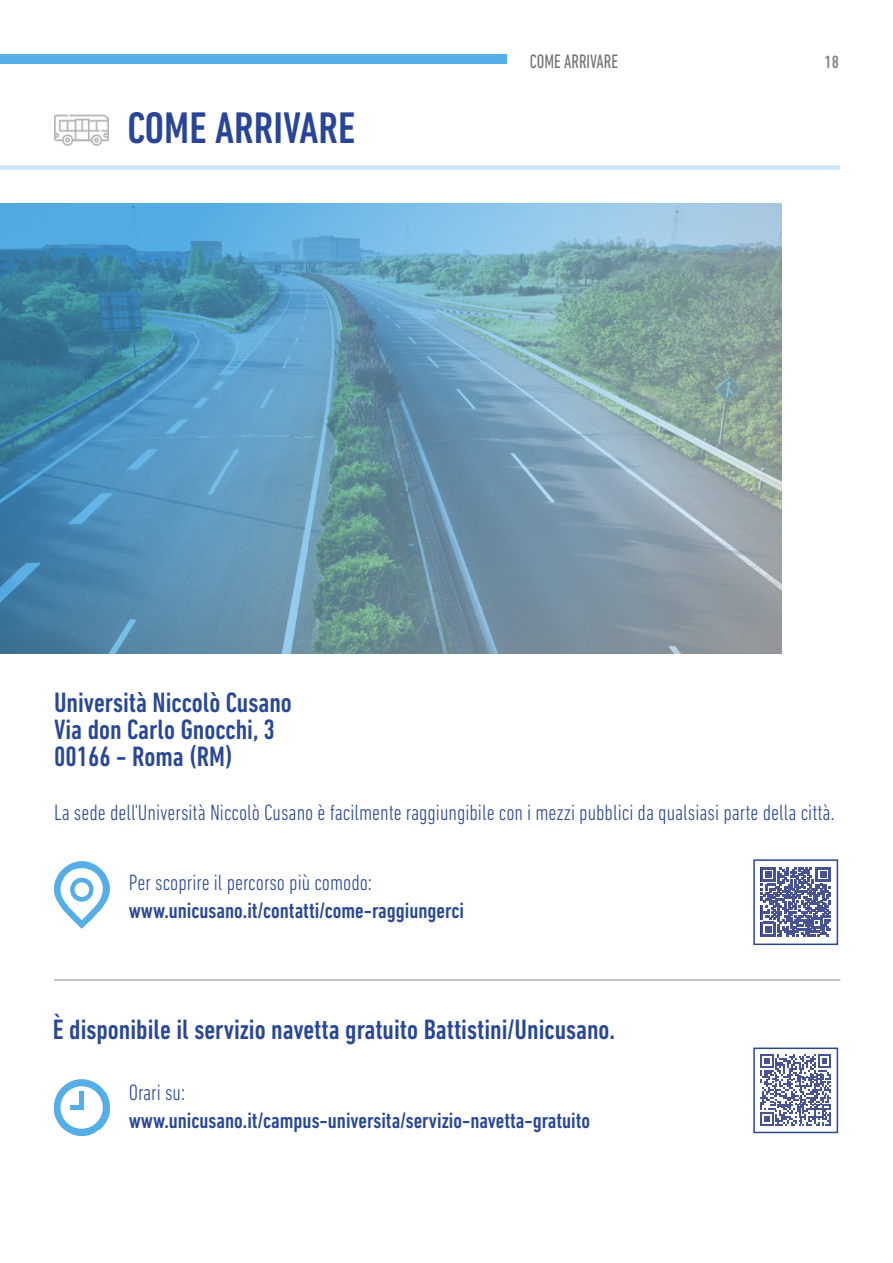
<style>
.page{position:relative;width:893px;height:1263px;background:#fff}
.page>*{position:absolute;margin:0;border:0;box-sizing:border-box;transform-origin:0 0}
.t1{font:500 condensed 45px "DIN Next LT Pro";color:#294597}
.t2{font:500 condensed 28.5px/27px "DIN Next LT Pro";color:#284797}
.t3{font:300 condensed 22.5px "DIN Next LT Pro";color:#284797}
.t4{font:500 condensed 22.5px "DIN Next LT Pro";color:#284797}
.t5{font:condensed 19.8px "DIN Next LT Pro";color:#737373;scale:.91 1}
.t6{font:500 condensed 18px "DIN Next LT Pro";color:#878787}
</style>
<div class="page">
<div style="left:753px;top:859px;width:85px;height:86px;border:2px solid #284797"></div>
<div style="left:753px;top:1047px;width:85px;height:86px;border:2px solid #284797"></div>
<hr style="left:54px;top:979px;width:786px;height:2px;background:#000">
<svg style="left:761px;top:867px;width:69px;height:70px;fill:#475393"></svg>
<svg style="left:760px;top:1055px;width:71px;height:71px;fill:#475393"></svg>
<img style="left:54px;top:114px;width:55px;height:32px">
<img style="left:54px;top:1080px;width:55px;height:55px">
<svg style="left:54px;top:862px;width:55px;height:67px"></svg>
<div style="left:54px;top:1079px;width:55px;height:57px;background:#55aee6;border-radius:50%"></div>
<div style="left:60px;top:1086px;width:43px;height:43px;background:#fff;border-radius:50%"></div>
<div style="left:70px;top:1105px;width:13px;height:5px;background:#55aee6"></div>
<div style="left:79px;top:1091px;width:5px;height:19px;background:#55aee6"></div>
<div style="left:70px;top:878px;width:23px;height:23px;background:#55aee6;border-radius:50%"></div>
<div style="left:75px;top:882px;width:14px;height:15px;background:#fff;border-radius:50%"></div>
<div style="left:0;top:54px;width:507px;height:10px;background:#55aee6"></div>
<svg style="left:0;top:165px;width:840px;height:5px;background:#d1e8f7"></svg>
<svg style="left:0;top:203px;width:782px;height:450px;background:#6b9bb3"></svg>
<h1 class="t1" style="left:128px;top:102px;width:229px">COME ARRIVARE</h1>
<p class="t5" style="left:530px;top:50px;width:98px">COME ARRIVARE</p>
<p class="t6" style="left:825px;top:51px;width:16px">18</p>
<p class="t2" style="left:54px;top:689px;width:239px">Università Niccolò Cusano<br>Via don Carlo Gnocchi, 3<br>00166 - Roma (RM)</p>
<p class="t3" style="left:54px;top:799px;width:782px">La sede dell'Università Niccolò Cusano è facilmente raggiungibile con i mezzi pubblici da qualsiasi parte della città.</p>
<p class="t3" style="left:129px;top:869px;width:245px">Per scoprire il percorso più comodo:</p>
<p class="t4" style="left:129px;top:898px;width:337px">www.unicusano.it/contatti/come-raggiungerci</p>
<p class="t2" style="left:53px;top:1016px;width:564px">È disponibile il servizio navetta gratuito Battistini/Unicusano.</p>
<p class="t3" style="left:129px;top:1079px;width:58px">Orari su:</p>
<p class="t4" style="left:129px;top:1108px;width:463px">www.unicusano.it/campus-universita/servizio-navetta-gratuito</p>
</div>
